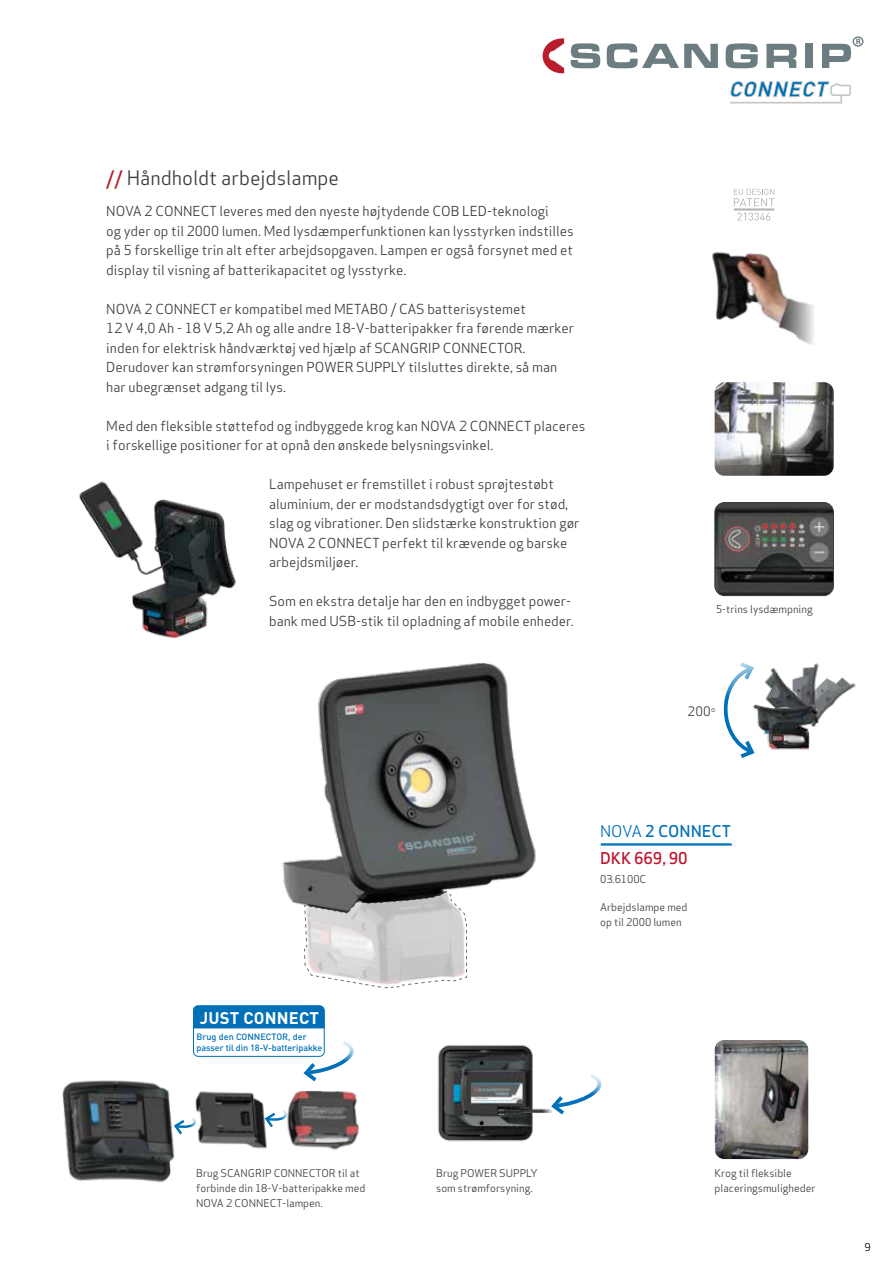
<style>
.page{position:relative;width:893px;height:1263px;background:#fff}
.page>*{position:absolute;margin:0;border:0;box-sizing:border-box;transform-origin:0 0}
.t1{font:19.5px "Apex Sans";color:#3c3c3b}
.t2{font:700 16.65px "DIN Pro";letter-spacing:.01em;color:#fff}
.t3{font:500 15.9px/27px "Apex Sans";color:#be152b}
.t4{font:13.5px/19.5px "Apex Sans";color:#3c3c3b}
.t5{font:12.75px "Apex Sans";color:#3c3c3b}
.t6{font:10.5px/15px "Apex Sans";color:#3c3c3b}
.t7{font:10.5px "Apex Sans";color:#000}
.t8{font:500 9px/11.1px "DIN Pro";letter-spacing:-.01em;color:#0071b9}
.s1{font-weight:500;font-size:18px;color:#b91e2b}
.s2{font-weight:400;color:#0071b9}
.s3{color:#0071b9}
</style>
<div class="page">
<svg style="left:543px;top:38px;width:21px;height:35px"></svg>
<svg style="left:571px;top:43px;width:29px;height:25px"></svg>
<svg style="left:607px;top:43px;width:111px;height:25px"></svg>
<svg style="left:726px;top:43px;width:32px;height:25px"></svg>
<svg style="left:766px;top:44px;width:31px;height:24px"></svg>
<div style="left:805px;top:44px;width:8px;height:24px;background:#6b7d81"></div>
<svg style="left:822px;top:36px;width:41px;height:32px"></svg>
<svg style="left:730px;top:81px;width:121px;height:23px"></svg>
<img style="left:79px;top:481px;width:157px;height:158px">
<img style="left:724px;top:662px;width:132px;height:95px">
<img style="left:715px;top:502px;width:118px;height:94px">
<div style="left:715px;top:502px;width:119px;height:94px;border:1px solid #3c3c3b;border-radius:10px"></div>
<img style="left:715px;top:1040px;width:93px;height:119px">
<img style="left:715px;top:421px;width:119px;height:55px">
<img style="left:711px;top:188px;width:123px;height:233px">
<hr style="left:734px;top:208px;width:40px;height:3px;background:#505456">
<svg style="left:734px;top:189px;width:40px;height:17px"></svg>
<svg style="left:737px;top:213px;width:33px;height:8px"></svg>
<img style="left:282px;top:663px;width:254px;height:242px">
<svg style="left:304px;top:891px;width:163px;height:97px;background:#c6c5c5"></svg>
<img style="left:62px;top:1054px;width:297px;height:129px">
<svg style="left:172px;top:1114px;width:24px;height:23px"></svg>
<img style="left:437px;top:1045px;width:111px;height:97px">
<svg style="left:263px;top:1107px;width:23px;height:23px"></svg>
<svg style="left:301px;top:1041px;width:55px;height:42px"></svg>
<svg style="left:548px;top:1074px;width:54px;height:41px"></svg>
<div style="left:193px;top:1006px;width:131px;height:50px;background:#fff;border-radius:5px"></div>
<div style="left:193px;top:1005px;width:132px;height:52px;border:1px solid #0071b9;border-radius:5px"></div>
<div style="left:193px;top:1005px;width:132px;height:23px;background:#0071b9"></div>
<hr style="left:601px;top:843px;width:131px;height:2px;background:#0075bc">
<h1 class="t1" style="left:106px;top:162px;width:234px"><span class="s1">//</span> Håndholdt arbejdslampe</h1>
<p class="t4" style="left:106px;top:200px;width:469px">NOVA 2 CONNECT leveres med den nyeste højtydende COB LED-teknologi<br>og yder op til 2000 lumen. Med lysdæmperfunktionen kan lysstyrken indstilles på 5 forskellige trin alt efter arbejdsopgaven. Lampen er også forsynet med et display til visning af batterikapacitet og lysstyrke.</p>
<p class="t4" style="left:106px;top:298px;width:469px">NOVA 2 CONNECT er kompatibel med METABO / CAS batterisystemet<br>12 V 4,0 Ah - 18 V 5,2 Ah og alle andre 18-V-batteripakker fra førende mærker inden for elektrisk håndværktøj ved hjælp af SCANGRIP CONNECTOR.<br>Derudover kan strømforsyningen POWER SUPPLY tilsluttes direkte, så man har ubegrænset adgang til lys.</p>
<p class="t4" style="left:106px;top:415px;width:481px">Med den fleksible støttefod og indbyggede krog kan NOVA 2 CONNECT placeres i forskellige positioner for at opnå den ønskede belysningsvinkel.</p>
<p class="t4" style="left:269px;top:473px;width:312px">Lampehuset er fremstillet i robust sprøjtestøbt aluminium, der er modstandsdygtigt over for stød, slag og vibrationer. Den slidstærke konstruktion gør NOVA 2 CONNECT perfekt til krævende og barske arbejdsmiljøer.</p>
<p class="t4" style="left:269px;top:590px;width:306px">Som en ekstra detalje har den en indbygget power&shy;bank med USB-stik til opladning af mobile enheder.</p>
<p class="t6" style="left:716px;top:600px;width:98px">5-trins lysdæmpning</p>
<p class="t5" style="left:687px;top:701px;width:29px">200<sup>o</sup></p>
<p class="t2" style="left:200px;top:1003px;width:121px">JUST CONNECT</p>
<p class="t8" style="left:197px;top:1030px;width:127px">Brug den CONNECTOR, der passer til din 18-V-batteripakke</p>
<p class="t3" style="left:600px;top:815px;width:132px"><span class="s2">NOVA</span> <span class="s3">2 CONNECT<br></span>DKK 669, 90</p>
<p class="t6" style="left:600px;top:871px;width:48px">03.6100C</p>
<p class="t6" style="left:600px;top:898px;width:89px">Arbejdslampe med op til 2000 lumen</p>
<p class="t6" style="left:196px;top:1165px;width:171px">Brug SCANGRIP CONNECTOR til at forbinde din 18-V-batteripakke med<br>NOVA 2 CONNECT-lampen.</p>
<p class="t6" style="left:436px;top:1165px;width:103px">Brug POWER SUPPLY som strømforsyning.</p>
<p class="t6" style="left:715px;top:1165px;width:102px">Krog til fleksible placeringsmuligheder</p>
<p class="t7" style="left:864px;top:1238px;width:8px">9</p>
</div>
